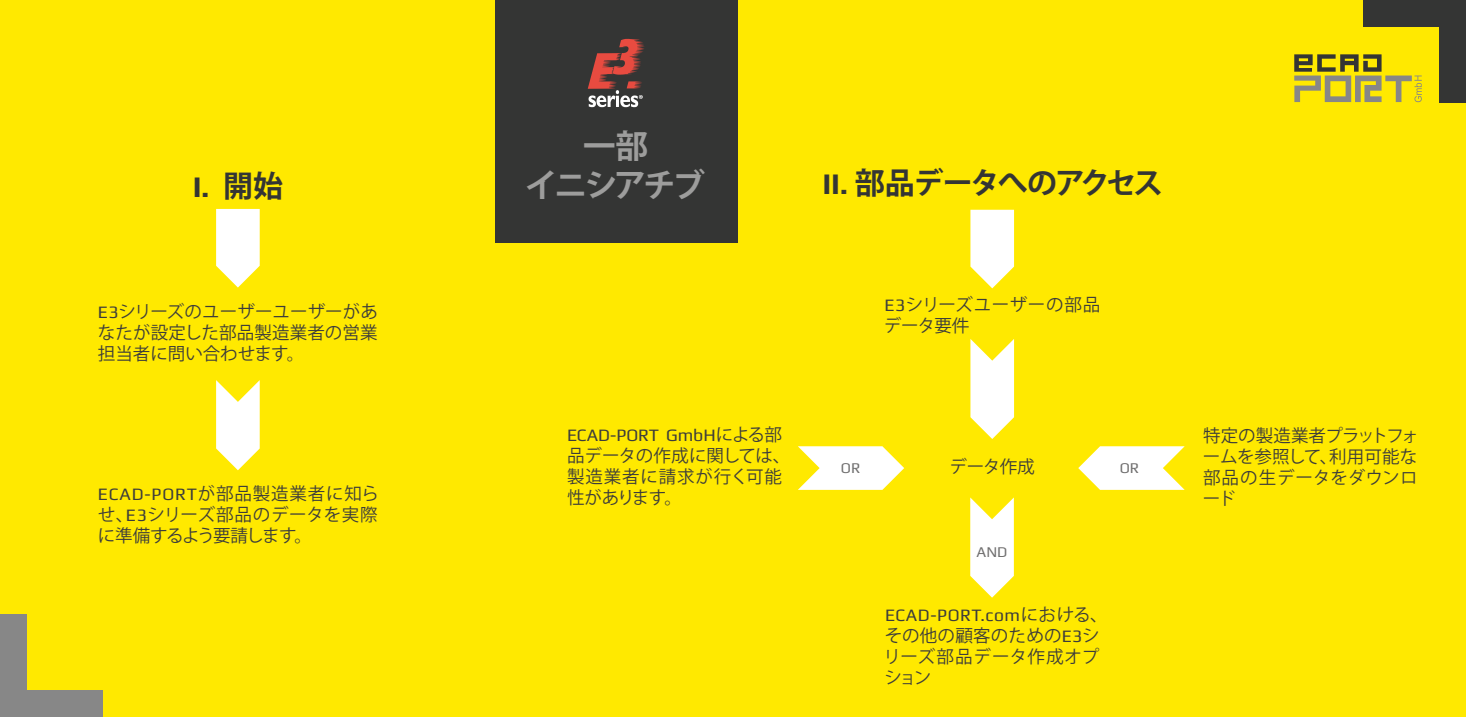
<style>
.page{position:relative;width:1466px;height:717px;background:#fff}
.page>*{position:absolute;margin:0;border:0;box-sizing:border-box;transform-origin:0 0}
.t1{font:700 32.5px/39px "Koz Go Pr 6 N";letter-spacing:-.09em;color:#9d9d9c;text-align:center}
.t2{font:700 30px "Koz Go Pr 6 N";letter-spacing:-.075em;color:#343534}
.t3{font:700 30px "Play";color:#343534}
.t4{font:17.5px/21px "Koz Go Pr 6 N";letter-spacing:.005em;color:#3c3c3b;text-align:justify}
.t5{font:17.5px "Play";letter-spacing:.03em;color:#3c3c3b}
.t6{font:17.5px "Play";color:#3c3c3b}
.t7{font:15px "Play";color:#706f6f}
.s1{font-family:"Koz Go Pr 6 N"}
.s2{font-family:"Play"}
</style>
<div class="page">
<div style="left:0;top:0;width:1465px;height:717px;background:#ffe900"></div>
<svg style="left:216px;top:380px;width:44px;height:90px"></svg>
<svg style="left:216px;top:209px;width:44px;height:78px;background:#fffbdb"></svg>
<svg style="left:970px;top:339px;width:44px;height:100px"></svg>
<svg style="left:970px;top:497px;width:43px;height:100px"></svg>
<svg style="left:970px;top:210px;width:44px;height:78px;background:#fffbda"></svg>
<div style="left:1363px;top:0;width:102px;height:26px;background:#343534"></div>
<div style="left:1439px;top:0;width:26px;height:102px;background:#343534"></div>
<div style="left:0;top:691px;width:102px;height:26px;background:#878787"></div>
<div style="left:0;top:614px;width:26px;height:103px;background:#878787"></div>
<svg style="left:1294px;top:54px;width:127px;height:48px"></svg>
<svg style="left:798px;top:446px;width:106px;height:44px"></svg>
<svg style="left:1078px;top:446px;width:106px;height:44px"></svg>
<div style="left:495px;top:0;width:242px;height:242px;background:#343534"></div>
<svg style="left:588px;top:39px;width:56px;height:68px"></svg>
<h2 class="t3" style="left:193px;top:169px;width:92px">I. <span class="s1">開始</span></h2>
<p class="t4" style="left:98px;top:302px;width:281px"><span class="s2">E3</span>シリーズのユーザーユーザーがあなたが設定した部品製造業者の営業担当者に問い合わせます。</p>
<p class="t4" style="left:98px;top:484px;width:283px"><span class="s2">ECAD-PORT</span>が部品製造業者に知らせ、<span class="s2">E3</span>シリーズ部品のデータを実際に準備するよう要請します。</p>
<h1 class="t1" style="left:525px;top:127px;width:182px">一部<br>イニシアチブ</h1>
<p class="t6" style="left:567px;top:425px;width:216px">ECAD-PORT GmbH<span class="s1">による部</span></p>
<p class="t4" style="left:567px;top:446px;width:225px;text-align:left">品データの作成に関しては、製造業者に請求が行く可能性があります。</p>
<h2 class="t2" style="left:822px;top:166px;width:342px"><span class="s2">II.</span> 部品データへのアクセス</h2>
<p class="t4" style="left:884px;top:294px;width:218px"><span class="s2">E3</span>シリーズユーザーの部品データ要件</p>
<p class="t4" style="left:949px;top:456px;width:87px">データ作成</p>
<p class="t7" style="left:841px;top:458px;width:21px">OR</p>
<p class="t7" style="left:1119px;top:458px;width:21px">OR</p>
<p class="t7" style="left:976px;top:543px;width:32px">AND</p>
<p class="t5" style="left:885px;top:604px;width:224px">ECAD-PORT.com<span class="s1">における、</span></p>
<p class="t4" style="left:883px;top:625px;width:218px">その他の顧客のための<span class="s2">E3</span>シリーズ部品データ作成オプション</p>
<p class="t4" style="left:1202px;top:426px;width:217px">特定の製造業者プラットフォームを参照して、利用可能な部品の生データをダウンロード</p>
</div>
